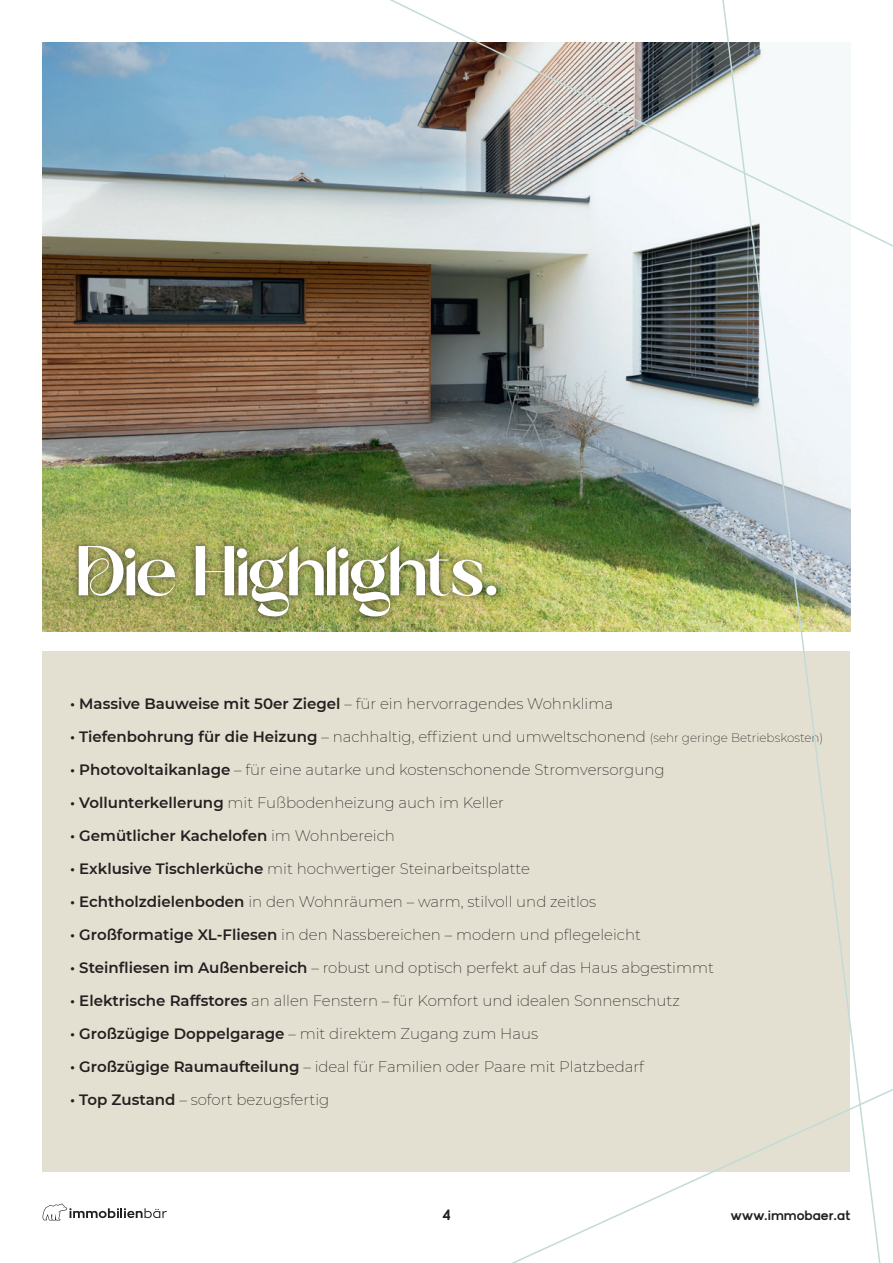
<style>
.page{position:relative;width:893px;height:1263px;background:#fff}
.page>*{position:absolute;margin:0;border:0;box-sizing:border-box;transform-origin:0 0}
.t1{font:70.35px "Milky";color:#fff}
.t2{font:200 15px "Montserrat";color:#231f20}
.t3{font:600 15px "Montserrat";color:#231f20}
.t4{font:15px "Iquost";color:#231f20}
.t5{font:13.5px "Iquost";letter-spacing:-.005em;color:#231f20}
.s1{font-weight:600}
.s2{font-size:12px}
.s3{font-weight:200}
</style>
<div class="page">
<div style="left:43px;top:651px;width:807px;height:520px;background:#e3e0d1"></div>
<img style="left:43px;top:305px;width:629px;height:326px">
<div style="left:71px;top:538px;width:432px;height:86px;background:#231f20;opacity:.75"></div>
<svg style="left:672px;top:305px;width:182px;height:742px"></svg>
<img style="left:42px;top:0;width:851px;height:305px">
<svg style="left:42px;top:1047px;width:851px;height:216px"></svg>
<h1 class="t1" style="left:79px;top:528px;width:421px">Die Highlights.</h1>
<p class="t2" style="left:70px;top:693px;width:544px"><span class="s1">• Massive Bauweise mit 50er Ziegel</span> – für ein hervorragendes Wohnklima</p>
<p class="t2" style="left:70px;top:726px;width:755px"><span class="s1">• Tiefenbohrung für die Heizung</span> – nachhaltig, effizient und umweltschonend <span class="s2">(sehr geringe Betriebskosten)</span></p>
<p class="t2" style="left:70px;top:759px;width:596px"><span class="s1">• Photovoltaikanlage</span> – für eine autarke und kostenschonende Stromversorgung</p>
<p class="t2" style="left:70px;top:792px;width:435px"><span class="s1">• Vollunterkellerung</span> mit Fußbodenheizung auch im Keller</p>
<p class="t3" style="left:70px;top:825px;width:326px">• Gemütlicher Kachelofen <span class="s3">im Wohnbereich</span></p>
<p class="t2" style="left:70px;top:858px;width:461px"><span class="s1">• Exklusive Tischlerküche</span> mit hochwertiger Steinarbeitsplatte</p>
<p class="t2" style="left:70px;top:891px;width:527px"><span class="s1">• Echtholzdielenboden</span> in den Wohnräumen – warm, stilvoll und zeitlos</p>
<p class="t2" style="left:70px;top:924px;width:572px"><span class="s1">• Großformatige XL-Fliesen</span> in den Nassbereichen – modern und pflegeleicht</p>
<p class="t2" style="left:70px;top:957px;width:645px"><span class="s1">• Steinfliesen im Außenbereich</span> – robust und optisch perfekt auf das Haus abgestimmt</p>
<p class="t2" style="left:70px;top:990px;width:611px"><span class="s1">• Elektrische Raffstores</span> an allen Fenstern – für Komfort und idealen Sonnenschutz</p>
<p class="t2" style="left:70px;top:1023px;width:469px"><span class="s1">• Großzügige Doppelgarage</span> – mit direktem Zugang zum Haus</p>
<p class="t2" style="left:70px;top:1056px;width:575px"><span class="s1">• Großzügige Raumaufteilung</span> – ideal für Familien oder Paare mit Platzbedarf</p>
<p class="t2" style="left:70px;top:1089px;width:261px"><span class="s1">• Top Zustand</span> – sofort bezugsfertig</p>
<p class="t4" style="left:442px;top:1206px;width:10px">4</p>
<p class="t5" style="left:730px;top:1208px;width:121px">www.immobaer.at</p>
</div>
